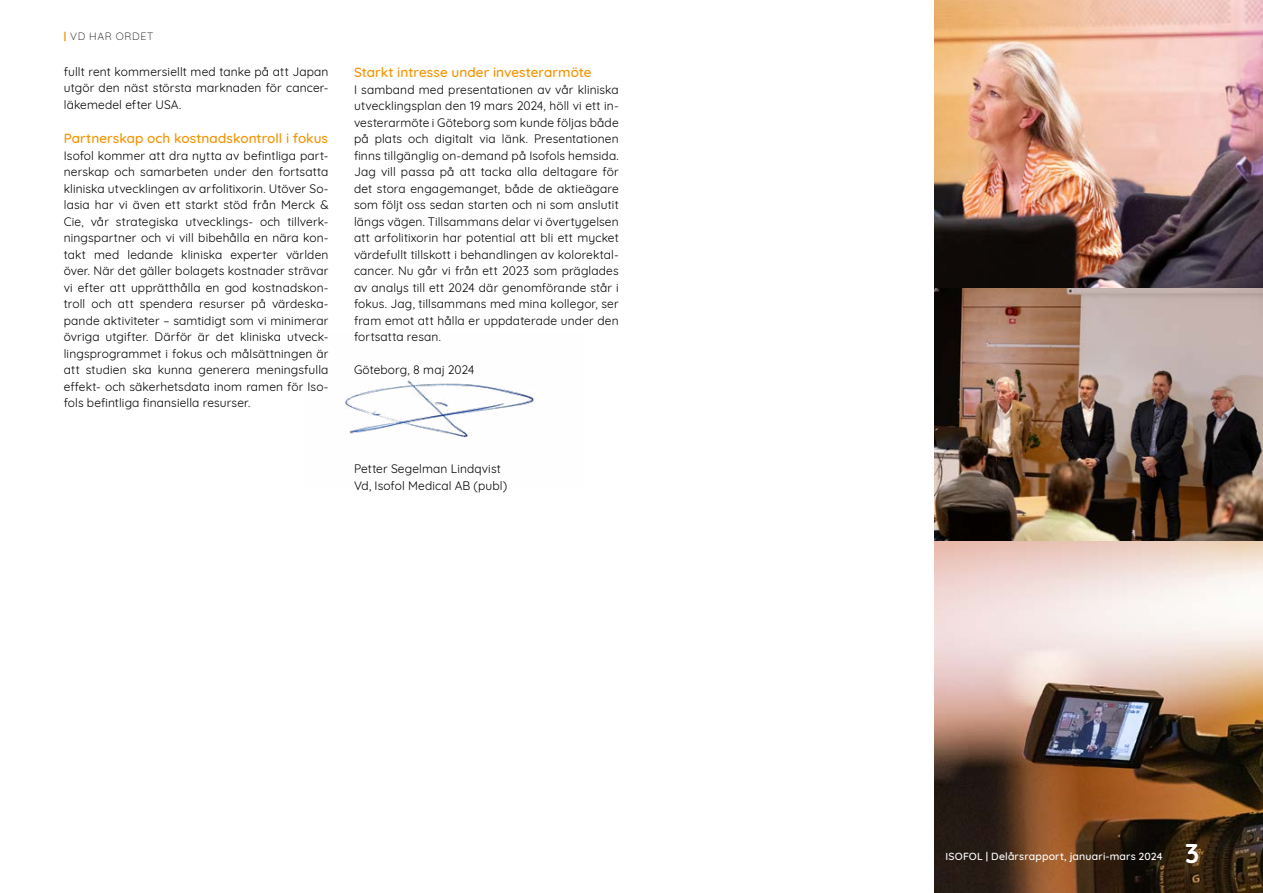
<style>
.page{position:relative;width:1263px;height:893px;background:#fff}
.page>*{position:absolute;margin:0;border:0;box-sizing:border-box;transform-origin:0 0}
.t1{font:700 27px "Quicksand";color:#fff}
.t2{font:500 13.5px "Quicksand";letter-spacing:.005em;color:#f49400}
.t3{font:12px/16.5px "Quicksand";letter-spacing:.01em;color:#000;text-align:justify}
.t4{font:500 10.5px "Quicksand";letter-spacing:.02em;color:#fff}
.t5{font:300 10.5px "Quicksand";letter-spacing:.06em;color:#000}
.s1{font-weight:700;color:#f49400}
</style>
<div class="page">
<img style="left:934px;top:0;width:329px;height:289px">
<img style="left:934px;top:540px;width:329px;height:353px">
<img style="left:934px;top:289px;width:329px;height:251px">
<img style="left:345px;top:377px;width:189px;height:61px">
<p class="t5" style="left:64px;top:28px;width:91px"><span class="s1">|</span> VD HAR ORDET</p>
<p class="t3" style="left:64px;top:62px;width:266px">fullt rent kommersiellt med tanke på att Japan utgör den näst största marknaden för cancer&shy;läkemedel efter USA.</p>
<p class="t2" style="left:64px;top:128px;width:266px">Partnerskap och kostnadskontroll i fokus</p>
<p class="t3" style="left:64px;top:146px;width:266px">Isofol kommer att dra nytta av befintliga part&shy;nerskap och samarbeten under den fortsatta kliniska utvecklingen av arfolitixorin. Utöver So&shy;lasia har vi även ett starkt stöd från Merck &amp; Cie, vår strategiska utvecklings- och tillverk&shy;ningspartner och vi vill bibehålla en nära kon&shy;takt med ledande kliniska experter världen över. När det gäller bolagets kostnader strävar vi efter att upprätthålla en god kostnadskon&shy;troll och att spendera resurser på värdeska&shy;pande aktiviteter – samtidigt som vi minimerar övriga utgifter. Därför är det kliniska utveck&shy;lingsprogrammet i fokus och målsättningen är att studien ska kunna generera meningsfulla effekt- och säkerhetsdata inom ramen för Iso&shy;fols befintliga finansiella resurser.</p>
<p class="t2" style="left:354px;top:62px;width:239px">Starkt intresse under investerarmöte</p>
<p class="t3" style="left:354px;top:80px;width:266px">I samband med presentationen av vår kliniska utvecklingsplan den 19 mars 2024, höll vi ett in&shy;vesterarmöte i Göteborg som kunde följas både på plats och digitalt via länk. Presentationen finns tillgänglig on-demand på Isofols hemsida.<br>Jag vill passa på att tacka alla deltagare för det stora engagemanget, både de aktieägare som följt oss sedan starten och ni som anslutit längs vägen. Tillsammans delar vi övertygelsen att arfolitixorin har potential att bli ett mycket värdefullt tillskott i behandlingen av kolorektal&shy;cancer. Nu går vi från ett 2023 som präglades av analys till ett 2024 där genomförande står i fokus. Jag, tillsammans med mina kollegor, ser fram emot att hålla er uppdaterade under den fortsatta resan.</p>
<p class="t3" style="left:354px;top:361px;width:122px">Göteborg, 8 maj 2024</p>
<p class="t3" style="left:354px;top:460px;width:155px">Petter Segelman Lindqvist<br>Vd, Isofol Medical AB (publ)</p>
<p class="t4" style="left:945px;top:848px;width:219px">ISOFOL | Delårsrapport, januari-mars 2024</p>
<h1 class="t1" style="left:1185px;top:831px;width:16px">3</h1>
</div>
